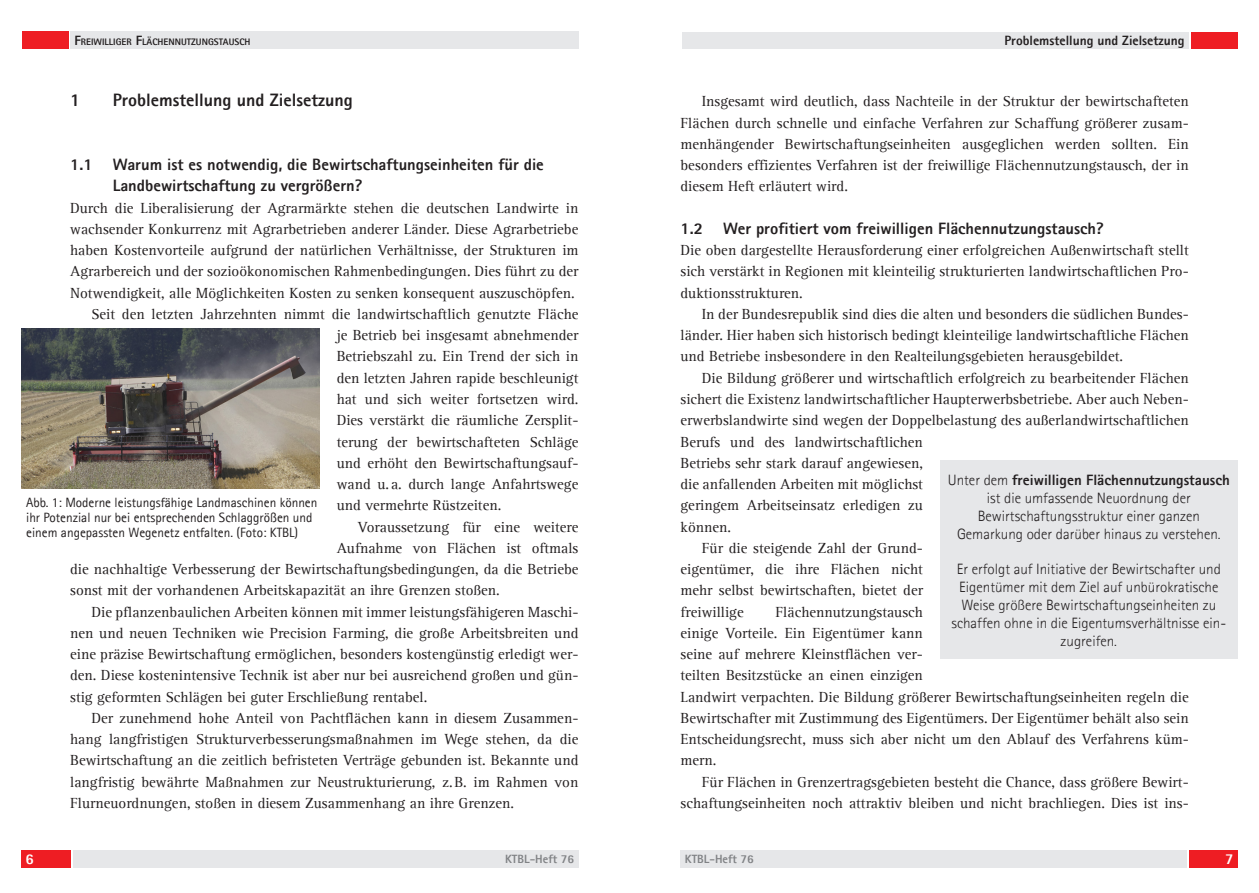
<style>
.page{position:relative;width:1259px;height:893px;background:#fff}
.page>*{position:absolute;margin:0;border:0;box-sizing:border-box;transform-origin:0 0}
._02_Head_1{font:800 18px "Agfa Rotis Sans Serif";color:#231f20}
._03_Head_1_1{font:800 16.5px/21.3px "Agfa Rotis Sans Serif";color:#231f20}
._11_Text_eingerückt{font:15px/21.3px "Agfa Rotis Serif";color:#231f20;text-align:justify}
._10_Text_1__Absatz{font:15px/21.3px "Agfa Rotis Serif";color:#231f20;text-align:justify}
._13_Text_Kasten{font:300 15px/18px "Agfa Rotis Sans Serif";color:#231f20;text-align:center}
.t1{font:800 15px "Agfa Rotis Sans Serif";color:#fff}
._4_Abbildungsuntersc{font:13.5px/15px "Agfa Rotis Sans Serif";color:#231f20}
.t2{font:800 13.5px "Agfa Rotis Sans Serif";color:#231f20}
.t3{font:800 12px "Agfa Rotis Sans Serif";color:#808285}
.t4{font:800 9.45px "Agfa Rotis Sans Serif";color:#231f20}
.s1{font-size:13.5px}
.s2{font-weight:800}
</style>
<div class="page">
<div style="left:70px;top:32px;width:508px;height:17px;background:#e6e7e9"></div>
<div style="left:22px;top:32px;width:47px;height:17px;background:#ee1d23"></div>
<div style="left:1191px;top:32px;width:46px;height:17px;background:#ee1d23"></div>
<div style="left:682px;top:32px;width:506px;height:17px;background:#e6e7e9"></div>
<div style="left:21px;top:850px;width:50px;height:17px;background:#ee1d23"></div>
<div style="left:73px;top:850px;width:505px;height:17px;background:#e6e7e9"></div>
<div style="left:680px;top:850px;width:507px;height:17px;background:#e6e7e9"></div>
<div style="left:1189px;top:850px;width:48px;height:17px;background:#ee1d23"></div>
<img style="left:22px;top:329px;width:298px;height:159px">
<div style="left:940px;top:461px;width:297px;height:198px;background:#e6e7e9"></div>
<p class="t4" style="left:74px;top:36px;width:178px"><span class="s1">F</span>REIWILLIGER <span class="s1">F</span>LÄCHENNUTZUNGSTAUSCH</p>
<p class="t2" style="left:1004px;top:32px;width:181px">Problemstellung und Zielsetzung</p>
<p class="_02_Head_1" style="left:70px;top:89px;width:12px">1</p>
<p class="_02_Head_1" style="left:113px;top:89px;width:241px">Problemstellung und Zielsetzung</p>
<p class="_03_Head_1_1" style="left:113px;top:154px;width:433px;text-indent:-43px">1.1 Warum ist es notwendig, die Bewirtschaftungseinheiten für die<br>Landbewirtschaftung zu vergrößern?</p>
<p class="_10_Text_1__Absatz" style="left:70px;top:197px;width:510px">Durch die Liberalisierung der Agrarmärkte stehen die deutschen Landwirte in wachsender Konkurrenz mit Agrarbetrieben anderer Länder. Diese Agrarbetriebe haben Kostenvorteile aufgrund der natürlichen Verhältnisse, der Strukturen im Agrarbereich und der sozioökonomischen Rahmenbedingungen. Dies führt zu der Notwendigkeit, alle Möglichkeiten Kosten zu senken konsequent auszuschöpfen.</p>
<p class="_11_Text_eingerückt" style="left:337px;top:304px;width:243px;text-indent:-245px">Seit den letzten Jahrzehnten nimmt die landwirtschaftlich genutzte Fläche je Betrieb bei insgesamt abnehmender Betriebszahl zu. Ein Trend der sich in den letzten Jahren rapide beschleunigt hat und sich weiter fortsetzen wird.<br>Dies verstärkt die räumliche Zersplit&shy;terung der bewirtschafteten Schläge und erhöht den Bewirtschaftungsauf&shy;wand u. a. durch lange Anfahrtswege und vermehrte Rüstzeiten.</p>
<p class="_11_Text_eingerückt" style="left:358px;top:516px;width:222px">Voraussetzung für eine weitere</p>
<p class="_11_Text_eingerückt" style="left:337px;top:538px;width:243px">Aufnahme von Flächen ist oftmals</p>
<p class="_11_Text_eingerückt" style="left:70px;top:559px;width:510px">die nachhaltige Verbesserung der Bewirtschaftungsbedingungen, da die Betriebe</p>
<p class="_11_Text_eingerückt" style="left:70px;top:580px;width:431px">sonst mit der vorhandenen Arbeitskapazität an ihre Grenzen stoßen.</p>
<p class="_11_Text_eingerückt" style="left:70px;top:601px;width:510px;text-indent:21px">Die pflanzenbaulichen Arbeiten können mit immer leistungsfähigeren Maschi&shy;nen und neuen Techniken wie Precision Farming, die große Arbeitsbreiten und eine präzise Bewirtschaftung ermöglichen, besonders kostengünstig erledigt wer&shy;den. Diese kostenintensive Technik ist aber nur bei ausreichend großen und gün&shy;stig geformten Schlägen bei guter Erschließung rentabel.</p>
<p class="_11_Text_eingerückt" style="left:70px;top:708px;width:510px;text-indent:21px">Der zunehmend hohe Anteil von Pachtflächen kann in diesem Zusammen&shy;hang langfristigen Strukturverbesserungsmaßnahmen im Wege stehen, da die Bewirtschaftung an die zeitlich befristeten Verträge gebunden ist. Bekannte und langfristig bewährte Maßnahmen zur Neustrukturierung, z.B. im Rahmen von Flurneuordnungen, stoßen in diesem Zusammenhang an ihre Grenzen.</p>
<p class="_4_Abbildungsuntersc" style="left:26px;top:495px;width:293px">Abb. 1: Moderne leistungsfähige Landmaschinen können ihr Potenzial nur bei entsprechenden Schlaggrößen und einem angepassten Wegenetz entfalten. (Foto: KTBL)</p>
<p class="_11_Text_eingerückt" style="left:680px;top:91px;width:510px;text-indent:21px">Insgesamt wird deutlich, dass Nachteile in der Struktur der bewirtschafteten Flächen durch schnelle und einfache Verfahren zur Schaffung größerer zusam&shy;menhängender Bewirtschaftungseinheiten ausgeglichen werden sollten. Ein besonders effizientes Verfahren ist der freiwillige Flächennutzungstausch, der in diesem Heft erläutert wird.</p>
<p class="_03_Head_1_1" style="left:680px;top:217px;width:425px">1.2 Wer profitiert vom freiwilligen Flächennutzungstausch?</p>
<p class="_10_Text_1__Absatz" style="left:680px;top:240px;width:510px">Die oben dargestellte Herausforderung einer erfolgreichen Außenwirtschaft stellt sich verstärkt in Regionen mit kleinteilig strukturierten landwirtschaftlichen Pro&shy;duktionsstrukturen.</p>
<p class="_11_Text_eingerückt" style="left:680px;top:304px;width:510px;text-indent:21px">In der Bundesrepublik sind dies die alten und besonders die südlichen Bundes&shy;länder. Hier haben sich historisch bedingt kleinteilige landwirtschaftliche Flächen und Betriebe insbesondere in den Realteilungsgebieten herausgebildet.</p>
<p class="_11_Text_eingerückt" style="left:680px;top:367px;width:510px;text-align:left;text-indent:21px">Die Bildung größerer und wirtschaftlich erfolgreich zu bearbeitender Flächen sichert die Existenz landwirtschaftlicher Haupterwerbsbetriebe. Aber auch Neben&shy;erwerbslandwirte sind wegen der Doppelbelastung des außerlandwirtschaftlichen Berufs und des landwirtschaftlichen<br>Betriebs sehr stark darauf angewiesen,<br>die anfallenden Arbeiten mit möglichst<br>geringem Arbeitseinsatz erledigen zu<br>können.</p>
<p class="_11_Text_eingerückt" style="left:680px;top:538px;width:244px;text-indent:21px">Für die steigende Zahl der Grund&shy;eigentümer, die ihre Flächen nicht mehr selbst bewirtschaften, bietet der freiwillige</p>
<p class="_13_Text_Kasten" style="left:948px;top:470px;width:283px">Unter dem <span class="s2">freiwilligen Flächennutzungstausch </span>ist die umfassende Neuordnung der Bewirtschaftungsstruktur einer ganzen Gemarkung oder darüber hinaus zu verstehen.</p>
<p class="_13_Text_Kasten" style="left:951px;top:559px;width:276px">Er erfolgt auf Initiative der Bewirtschafter und Eigentümer mit dem Ziel auf unbürokratische Weise größere Bewirtschaftungseinheiten zu schaffen ohne in die Eigentumsverhältnisse ein&shy;zugreifen.</p>
<p class="_11_Text_eingerückt" style="left:680px;top:601px;width:510px;text-align:left;text-indent:95px">Flächennutzungstausch<br>einige Vorteile. Ein Eigentümer kann<br>seine auf mehrere Kleinstflächen ver-<br>teilten Besitzstücke an einen einzigen<br>Landwirt verpachten. Die Bildung größerer Bewirtschaftungseinheiten regeln die Bewirtschafter mit Zustimmung des Eigentümers. Der Eigentümer behält also sein Entscheidungsrecht, muss sich aber nicht um den Ablauf des Verfahrens küm&shy;mern.</p>
<p class="_11_Text_eingerückt" style="left:680px;top:771px;width:510px;text-align:right">Für Flächen in Grenzertragsgebieten besteht die Chance, dass größere Bewirt&shy;schaftungseinheiten noch attraktiv bleiben und nicht brachliegen. Dies ist ins-</p>
<p class="t1" style="left:26px;top:849px;width:10px">6</p>
<p class="t3" style="left:505px;top:851px;width:71px">KTBL-Heft 76</p>
<p class="t3" style="left:685px;top:851px;width:71px">KTBL-Heft 76</p>
<p class="t1" style="left:1225px;top:849px;width:10px">7</p>
</div>
